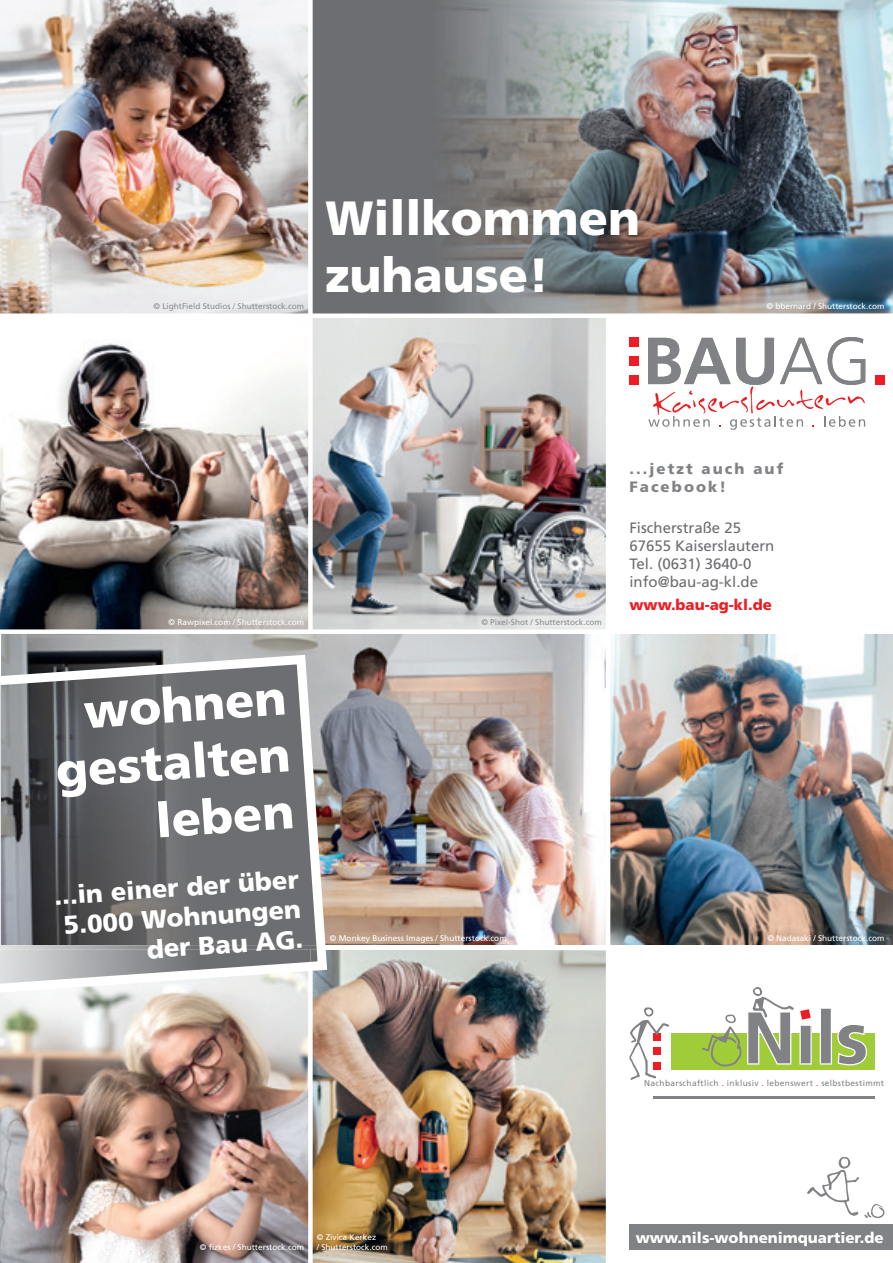
<style>
.page{position:relative;width:893px;height:1263px;background:#fff}
.page>*{position:absolute;margin:0;border:0;box-sizing:border-box;transform-origin:0 0}
.t1{font:900 48px/57px "Frutiger";color:#fff}
.t2{font:900 25.5px/30px "Frutiger";color:#fff;text-align:right}
.t3{font:15px/18px "Frutiger";color:#6c6d70}
.t4{font:900 15px "Frutiger";color:#fff}
.t5{font:900 15px/18px "Frutiger";letter-spacing:.14em;color:#808285}
.t6{font:900 15px "Frutiger";color:#ee1d23}
.t7{font:8.4px "Frutiger";letter-spacing:.04em;color:#808285}
.t8{font:8.25px/9.9px "Frutiger";color:#fff}
.t9{font:8.25px "Frutiger";color:#8a8c8f}
.s1{color:#ee1d23}
</style>
<div class="page">
<div style="left:629px;top:1225px;width:264px;height:25px;background:#808285"></div>
<div style="left:671px;top:1033px;width:204px;height:37px;background:#a0cc3a"></div>
<hr style="left:654px;top:1097px;width:221px;height:2px;background:#808285">
<svg style="left:820px;top:1008px;width:47px;height:57px"></svg>
<svg style="left:629px;top:1007px;width:40px;height:73px"></svg>
<svg style="left:747px;top:987px;width:65px;height:77px"></svg>
<svg style="left:702px;top:1014px;width:39px;height:52px"></svg>
<svg style="left:807px;top:1157px;width:77px;height:61px"></svg>
<img style="left:0;top:0;width:308px;height:313px">
<img style="left:0;top:318px;width:606px;height:311px">
<img style="left:1px;top:634px;width:892px;height:311px">
<img style="left:313px;top:950px;width:293px;height:313px">
<img style="left:0;top:1011px;width:308px;height:252px">
<img style="left:689px;top:0;width:204px;height:313px">
<div style="left:310px;top:0;width:47px;height:316px;background:#6d6e71"></div>
<img style="left:357px;top:0;width:332px;height:313px">
<svg style="left:0;top:650px;width:332px;height:361px"></svg>
<div style="left:308px;top:0;width:5px;height:631px;background:#fff"></div>
<div style="left:0;top:313px;width:893px;height:5px;background:#fff"></div>
<hr style="left:606px;top:316px;width:4px;height:947px;background:#fff">
<div style="left:308px;top:965px;width:5px;height:298px;background:#fff"></div>
<div style="left:629px;top:338px;width:10px;height:9px;background:#ee1d23"></div>
<div style="left:629px;top:356px;width:10px;height:10px;background:#ee1d23"></div>
<div style="left:629px;top:375px;width:10px;height:9px;background:#ee1d23"></div>
<div style="left:875px;top:375px;width:9px;height:9px;background:#ee1d23"></div>
<svg style="left:648px;top:337px;width:217px;height:93px"></svg>
<p class="t9" style="left:153px;top:302px;width:152px">© LightField Studios / Shutterstock.com</p>
<h1 class="t1" style="left:325px;top:190px;width:316px">Willkommen zuhause!</h1>
<p class="t8" style="left:766px;top:302px;width:119px">© bbernard / Shutterstock.com</p>
<p class="t8" style="left:169px;top:617px;width:137px">© Rawpixel.com / Shutterstock.com</p>
<h1 class="t1" style="left:50px;top:685px;width:236px;text-align:right;rotate:-4deg">wohnen gestalten leben</h1>
<h2 class="t2" style="left:53px;top:881px;width:247px;rotate:-4deg">...in einer der über<br>5.000 Wohnungen der Bau AG.</h2>
<p class="t9" style="left:481px;top:617px;width:122px">© Pixel-Shot / Shutterstock.com</p>
<h3 class="t5" style="left:629px;top:460px;width:156px">...jetzt auch auf<br>Facebook!</h3>
<h3 class="t3" style="left:629px;top:519px;width:147px">Fischerstraße 25<br>67655 Kaiserslautern<br>Tel. (0631) 3640-0 info@bau-ag-kl.de</h3>
<h3 class="t6" style="left:629px;top:596px;width:144px">www.bau-ag-kl.de</h3>
<p class="t8" style="left:330px;top:933px;width:178px">© Monkey Business Images / Shutterstock.com</p>
<p class="t8" style="left:767px;top:933px;width:119px">© Nadasaki / Shutterstock.com</p>
<p class="t7" style="left:644px;top:1078px;width:241px">Nachbarschaftlich <span class="s1">.</span> inklusiv <span class="s1">.</span> lebenswert <span class="s1">.</span> selbstbestimmt</p>
<p class="t8" style="left:200px;top:1242px;width:106px">© fizkes / Shutterstock.com</p>
<p class="t8" style="left:317px;top:1232px;width:73px">© Zivica Kerkez<br>/ Shutterstock.com</p>
<h3 class="t4" style="left:636px;top:1228px;width:249px">www.nils-wohnenimquartier.de</h3>
</div>
